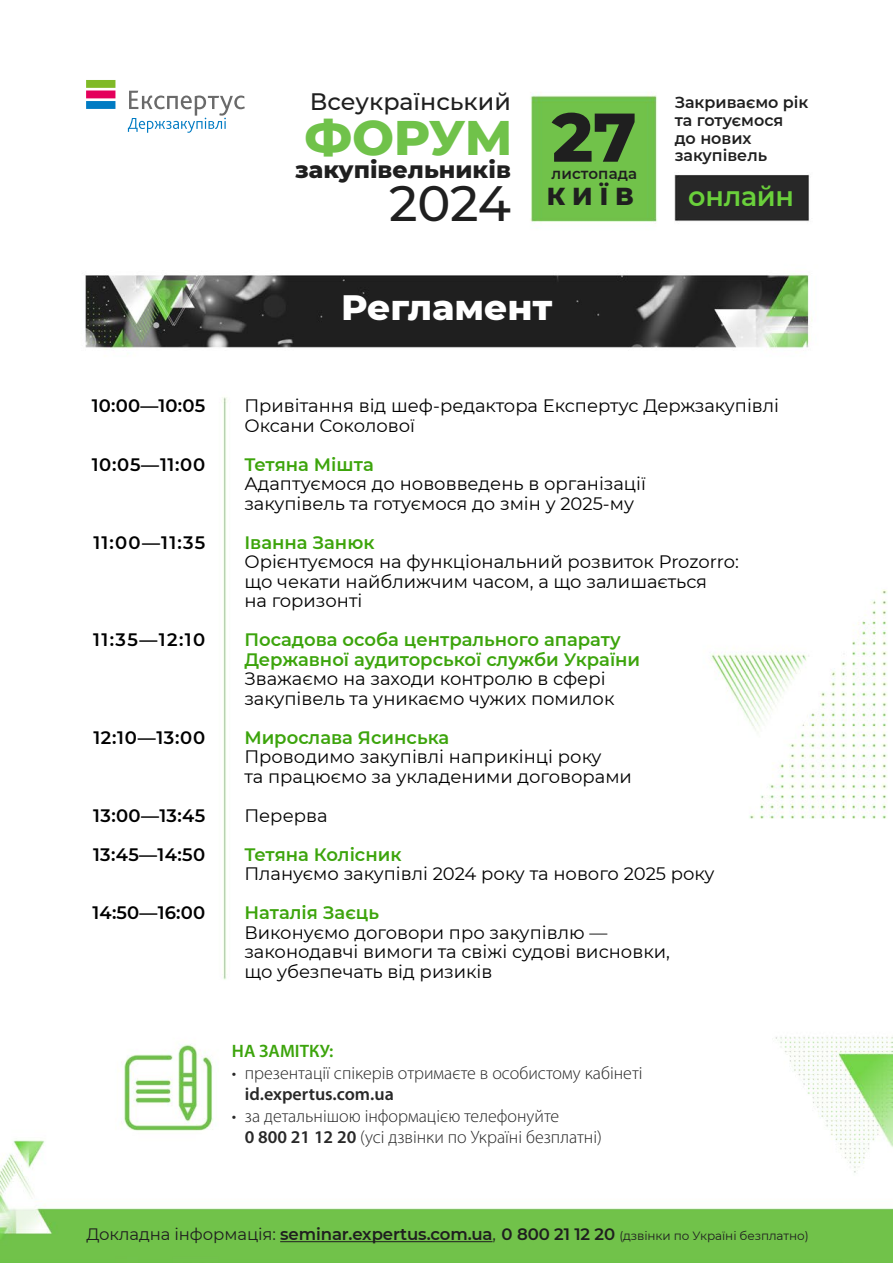
<style>
.page{position:relative;width:893px;height:1263px;background:#fff}
.page>*{position:absolute;margin:0;border:0;box-sizing:border-box;transform-origin:0 0}
.t1{font:800 68.85px "Montserrat";color:#1f1f1f}
.t2{font:800 49.5px "Montserrat";letter-spacing:-.01em;color:#70c24a}
.t3{font:500 49.5px "Montserrat";color:#1f1f1f}
.t4{font:800 36px "Montserrat";color:#fff}
.t5{font:600 27px "Montserrat";letter-spacing:-.01em;color:#6ad03b}
.t6{font:800 25.05px "Montserrat";color:#1f1f1f}
.t7{font:800 23.85px "Montserrat";color:#1f1f1f}
.t8{font:500 23.85px "Montserrat";color:#1f1f1f}
.t9{font:18px/19.5px "Montserrat";color:#000}
.t10{font:300 18px/21.6px "Myriad Pro";color:#282828}
.t11{font:600 18px/19.5px "Montserrat";color:#3ca40c}
.t12{font:600 18px/39.3px "Montserrat";letter-spacing:.03em;color:#000}
.t13{font:600 18px "Montserrat";color:#3ca40b}
.t14{font:600 18px "Myriad Pro";color:#282828}
.t15{font:600 18px "Myriad Pro";color:#3ca40c}
.t16{font:600 16.5px "Montserrat";letter-spacing:-.005em;color:#1f1f1f}
.t17{font:600 15.9px/17.7px "Montserrat";color:#1f1f1f}
.t18{font:600 15px "Montserrat";letter-spacing:.01em;color:#1f1f1f}
.s1{font-weight:600}
.s2{font-weight:400}
.s3{font-weight:400;font-size:12px}
</style>
<div class="page">
<img style="left:0;top:80px;width:893px;height:1183px">
<hr style="left:280px;top:1241px;width:213px;height:1px;background:#1f1f1f">
<svg style="left:86px;top:80px;width:29px;height:29px"></svg>
<svg style="left:128px;top:91px;width:117px;height:42px"></svg>
<h3 class="t8" style="left:310px;top:85px;width:203px">Всеукраїнський</h3>
<h2 class="t2" style="left:305px;top:101px;width:209px">ФОРУМ</h2>
<h3 class="t7" style="left:295px;top:152px;width:217px">закупівельників</h3>
<h2 class="t3" style="left:389px;top:169px;width:123px">2024</h2>
<h1 class="t1" style="left:552px;top:87px;width:86px">27</h1>
<h3 class="t6" style="left:547px;top:178px;width:89px">КИЇВ</h3>
<p class="t18" style="left:551px;top:163px;width:87px">листопада</p>
<h3 class="t4" style="left:341px;top:281px;width:213px">Регламент</h3>
<p class="t17" style="left:675px;top:93px;width:135px">Закриваємо рік та готуємося<br>до нових закупівель</p>
<h3 class="t5" style="left:688px;top:178px;width:107px">онлайн</h3>
<p class="t12" style="left:92px;top:385px;width:115px">10:00—10:05</p>
<p class="t12" style="left:92px;top:444px;width:115px">10:05—11:00</p>
<p class="t12" style="left:93px;top:522px;width:113px">11:00—11:35</p>
<p class="t12" style="left:93px;top:619px;width:114px">11:35—12:10</p>
<p class="t12" style="left:93px;top:717px;width:113px">12:10—13:00</p>
<p class="t12" style="left:93px;top:795px;width:114px">13:00—13:45<br>13:45—14:50</p>
<p class="t12" style="left:92px;top:892px;width:114px">14:50—16:00</p>
<p class="t9" style="left:244px;top:396px;width:536px">Привітання від шеф-редактора Експертус Держзакупівлі<br>Оксани Соколової</p>
<p class="t13" style="left:244px;top:452px;width:131px">Тетяна Мішта</p>
<p class="t9" style="left:244px;top:474px;width:403px">Адаптуємося до нововведень в організації закупівель та готуємося до змін у 2025-му</p>
<p class="t13" style="left:244px;top:530px;width:132px">Іванна Занюк</p>
<p class="t9" style="left:244px;top:552px;width:496px">Орієнтуємося на функціональний розвиток Prozorro: що чекати найближчим часом, а що залишається<br>на горизонті</p>
<p class="t11" style="left:244px;top:629px;width:397px">Посадова особа центрального апарату<br>Державної аудиторської служби України</p>
<p class="t9" style="left:244px;top:669px;width:372px">Зважаємо на заходи контролю в сфері закупівель та уникаємо чужих помилок</p>
<p class="t11" style="left:244px;top:727px;width:207px">Мирослава Ясинська</p>
<p class="t9" style="left:244px;top:747px;width:389px">Проводимо закупівлі наприкінці року<br>та працюємо за укладеними договорами</p>
<p class="t9" style="left:244px;top:805px;width:85px">Перерва</p>
<p class="t11" style="left:244px;top:844px;width:159px">Тетяна Колісник</p>
<p class="t9" style="left:244px;top:864px;width:472px">Плануємо закупівлі 2024 року та нового 2025 року</p>
<p class="t11" style="left:244px;top:902px;width:136px">Наталія Заєць</p>
<p class="t9" style="left:244px;top:922px;width:427px">Виконуємо договори про закупівлю — законодавчі вимоги та свіжі судові висновки, що убезпечать від ризиків</p>
<p class="t15" style="left:232px;top:1041px;width:103px">НА ЗАМІТКУ:</p>
<p class="t10" style="left:232px;top:1062px;width:412px">• презентації спікерів отримаєте в особистому кабінеті</p>
<p class="t14" style="left:245px;top:1084px;width:150px">id.expertus.com.ua</p>
<p class="t10" style="left:245px;top:1105px;width:358px;text-indent:-13px">• за детальнішою інформацією телефонуйте<br><span class="s1">0 800 21 12 20</span> (усі дзвінки по Україні безплатні)</p>
<p class="t16" style="left:86px;top:1222px;width:724px"><span class="s2">Докладна інформація:</span> seminar.expertus.com.ua<span class="s2">,</span> 0 800 21 12 20 <span class="s3">(дзвінки по Україні безплатно)</span></p>
</div>
